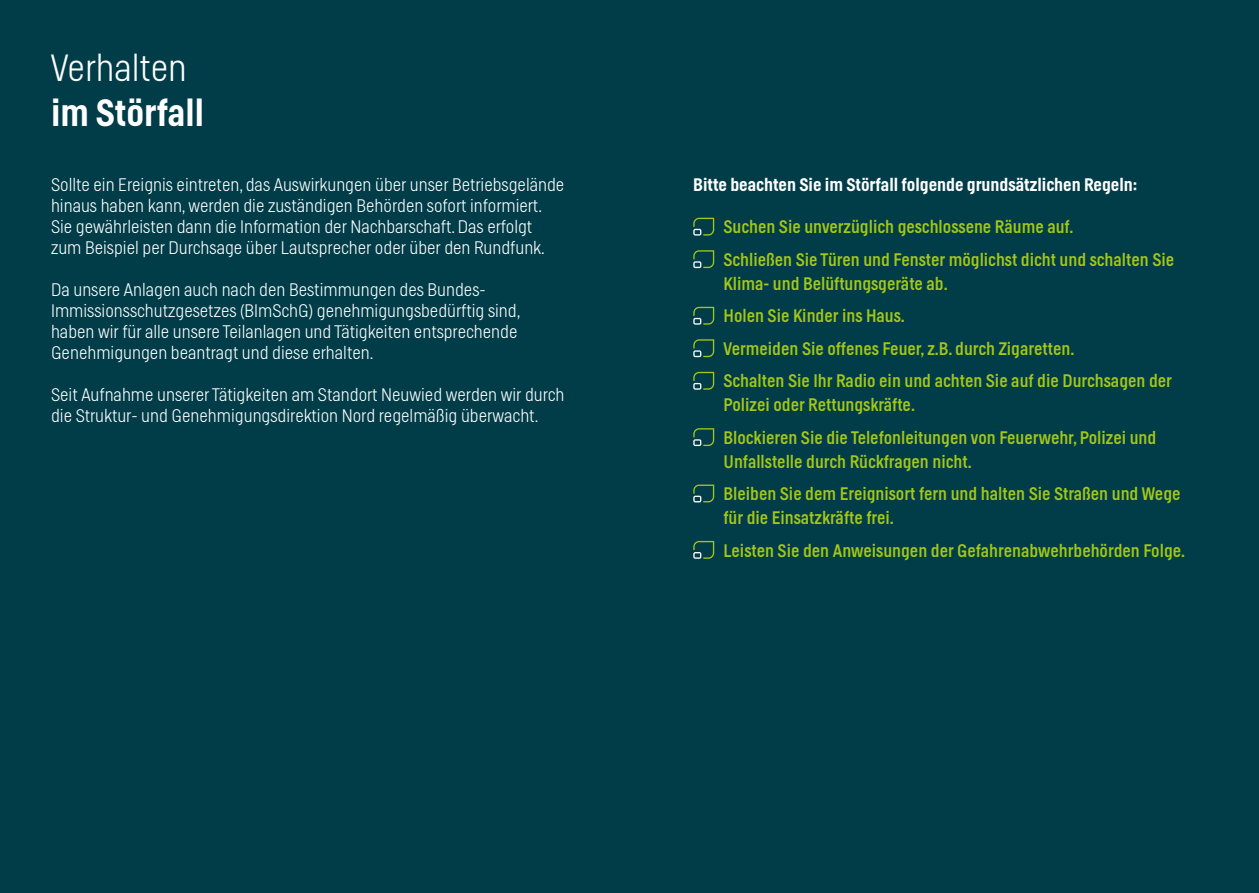
<style>
.page{position:relative;width:1259px;height:893px;background:#003d49}
.page>*{position:absolute;margin:0;border:0;box-sizing:border-box;transform-origin:0 0}
.t1{font:500 37.5px/45px "Helsinki";color:#fff}
.t2{font:100 18px/21px "Helsinki";color:#fff}
.t3{font:18px/24px "Helsinki";color:#a5c715}
.t4{font:500 18px "Helsinki";color:#fff}
.s1{font-weight:100}
</style>
<div class="page">
<svg style="left:693px;top:218px;width:21px;height:18px"></svg>
<svg style="left:693px;top:250px;width:21px;height:18px"></svg>
<svg style="left:693px;top:307px;width:21px;height:18px"></svg>
<svg style="left:693px;top:339px;width:21px;height:18px"></svg>
<svg style="left:693px;top:372px;width:21px;height:18px"></svg>
<svg style="left:693px;top:428px;width:21px;height:18px"></svg>
<svg style="left:693px;top:485px;width:21px;height:17px"></svg>
<svg style="left:693px;top:541px;width:21px;height:18px"></svg>
<p class="t1" style="left:51px;top:44px;width:154px"><span class="s1">Verhalten </span>im Störfall</p>
<p class="t2" style="left:51px;top:174px;width:515px">Sollte ein Ereignis eintreten, das Auswirkungen über unser Betriebsgelände</p>
<p class="t2" style="left:51px;top:195px;width:492px">hinaus haben kann, werden die zuständigen Behörden sofort informiert.</p>
<p class="t2" style="left:51px;top:216px;width:483px">Sie gewährleisten dann die Information der Nachbarschaft. Das erfolgt</p>
<p class="t2" style="left:51px;top:237px;width:495px">zum Beispiel per Durchsage über Lautsprecher oder über den Rundfunk.</p>
<p class="t2" style="left:51px;top:279px;width:436px">Da unsere Anlagen auch nach den Bestimmungen des Bundes-</p>
<p class="t2" style="left:51px;top:300px;width:471px">Immissionsschutzgesetzes (BImSchG) genehmigungsbedürftig sind,</p>
<p class="t2" style="left:51px;top:321px;width:468px">haben wir für alle unsere Teilanlagen und Tätigkeiten entsprechende</p>
<p class="t2" style="left:51px;top:342px;width:324px">Genehmigungen beantragt und diese erhalten.</p>
<p class="t2" style="left:51px;top:384px;width:515px">Seit Aufnahme unserer Tätigkeiten am Standort Neuwied werden wir durch die Struktur- und Genehmigungsdirektion Nord regelmäßig überwacht.</p>
<p class="t4" style="left:693px;top:174px;width:446px">Bitte beachten Sie im Störfall folgende grundsätzlichen Regeln:</p>
<p class="t3" style="left:723px;top:214px;width:351px">Suchen Sie unverzüglich geschlossene Räume auf.</p>
<p class="t3" style="left:723px;top:247px;width:452px">Schließen Sie Türen und Fenster möglichst dicht und schalten Sie<br>Klima- und Belüftungsgeräte ab.</p>
<p class="t3" style="left:723px;top:303px;width:183px">Holen Sie Kinder ins Haus.</p>
<p class="t3" style="left:723px;top:336px;width:352px">Vermeiden Sie offenes Feuer, z.B. durch Zigaretten.</p>
<p class="t3" style="left:723px;top:368px;width:450px">Schalten Sie Ihr Radio ein und achten Sie auf die Durchsagen der<br>Polizei oder Rettungskräfte.</p>
<p class="t3" style="left:723px;top:425px;width:434px">Blockieren Sie die Telefonleitungen von Feuerwehr, Polizei und<br>Unfallstelle durch Rückfragen nicht.</p>
<p class="t3" style="left:723px;top:481px;width:458px">Bleiben Sie dem Ereignisort fern und halten Sie Straßen und Wege für die Einsatzkräfte frei.</p>
<p class="t3" style="left:723px;top:538px;width:463px">Leisten Sie den Anweisungen der Gefahrenabwehrbehörden Folge.</p>
</div>
